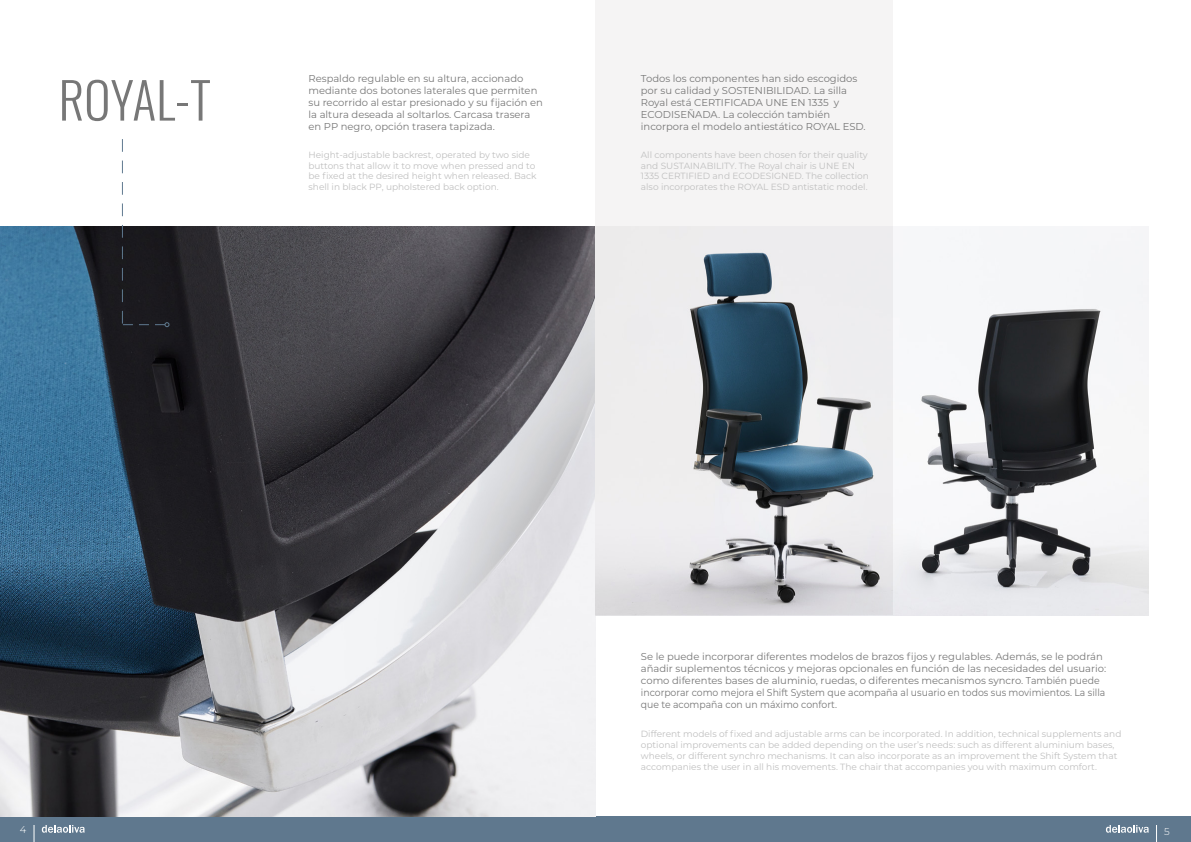
<style>
.page{position:relative;width:1191px;height:842px;background:#fff}
.page>*{position:absolute;margin:0;border:0;box-sizing:border-box;transform-origin:0 0}
.t1{font:300 50px "Oswald";color:#777}
.t2{font:10px/12px "Montserrat";color:#777}
.t3{font:300 10px "Montserrat";color:#fff}
.t4{font:9px/10.8px "Montserrat";color:#bfbfbf}
</style>
<div class="page">
<div style="left:0;top:816px;width:1191px;height:26px;background:#5f788e"></div>
<svg style="left:34px;top:825px;width:1px;height:17px"></svg>
<svg style="left:1156px;top:825px;width:1px;height:17px"></svg>
<svg style="left:42px;top:825px;width:43px;height:8px"></svg>
<svg style="left:1106px;top:825px;width:42px;height:8px"></svg>
<img style="left:0;top:227px;width:595px;height:589px">
<img style="left:893px;top:233px;width:255px;height:382px">
<svg style="left:595px;top:0;width:298px;height:615px;fill:#eeedef"></svg>
<svg style="left:122px;top:139px;width:47px;height:188px"></svg>
<h1 class="t1" style="left:59px;top:56px;width:154px">ROYAL-T</h1>
<p class="t2" style="left:308px;top:72px;width:236px">Respaldo regulable en su altura, accionado mediante dos botones laterales que permiten su recorrido al estar presionado y su fijación en la altura deseada al soltarlos. Carcasa trasera en PP negro, opción trasera tapizada.</p>
<p class="t4" style="left:308px;top:149px;width:230px">Height-adjustable backrest, operated by two side buttons that allow it to move when pressed and to be fixed at the desired height when released. Back shell in black PP, upholstered back option.</p>
<p class="t2" style="left:641px;top:72px;width:226px">Todos los componentes han sido escogidos por su calidad y SOSTENIBILIDAD. La silla Royal está CERTIFICADA UNE EN 1335 y ECODISEÑADA. La colección también incorpora el modelo antiestático ROYAL ESD.</p>
<p class="t4" style="left:641px;top:149px;width:229px">All components have been chosen for their quality and SUSTAINABILITY. The Royal chair is UNE EN 1335 CERTIFIED and ECODESIGNED. The collection also incorporates the ROYAL ESD antistatic model.</p>
<p class="t2" style="left:641px;top:650px;width:467px">Se le puede incorporar diferentes modelos de brazos fijos y regulables. Además, se le podrán añadir suplementos técnicos y mejoras opcionales en función de las necesidades del usuario: como diferentes bases de aluminio, ruedas, o diferentes mecanismos syncro. También puede incorporar como mejora el Shift System que acompaña al usuario en todos sus movimientos. La silla que te acompaña con un máximo confort.</p>
<p class="t4" style="left:641px;top:728px;width:482px">Different models of fixed and adjustable arms can be incorporated. In addition, technical supplements and optional improvements can be added depending on the user’s needs: such as different aluminium bases, wheels, or different synchro mechanisms. It can also incorporate as an improvement the Shift System that accompanies the user in all his movements. The chair that accompanies you with maximum comfort.</p>
<p class="t3" style="left:20px;top:822px;width:8px">4</p>
<p class="t3" style="left:1164px;top:824px;width:7px">5</p>
</div>
